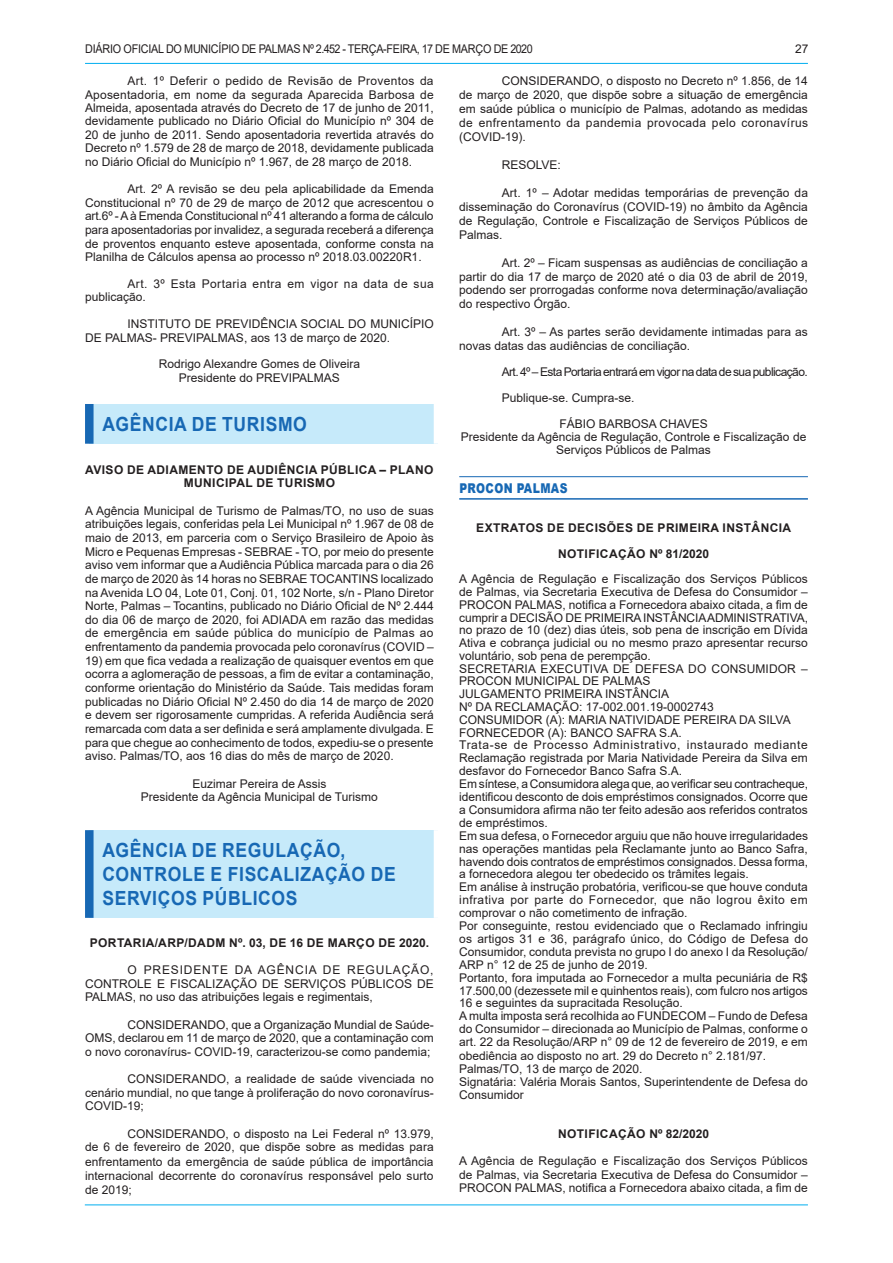
<style>
.page{position:relative;width:893px;height:1263px;background:#fff}
.page>*{position:absolute;margin:0;border:0;box-sizing:border-box;transform-origin:0 0}
.t1{font:700 19.5px/24px "Arial";letter-spacing:.035em;color:#1768b4;scale:.9 1}
.t2{font:900 13.5px "Arial";letter-spacing:.035em;color:#1768b4;scale:.8 1}
.t3{font:12px/12.9px "Arial";color:#231f20;text-align:justify}
.t4{font:700 12px/13.6px "Arial";letter-spacing:.035em;color:#231f20;text-align:center}
.t5{font:12px "Arial";letter-spacing:-.02em;color:#231f20;scale:.9 1}
.t6{font:12px "Arial";letter-spacing:-.045em;color:#231f20}
.t7{font:12px/13.4px "Arial";letter-spacing:.035em;color:#231f20}
</style>
<div class="page">
<hr style="left:85px;top:1204px;width:723px;height:1px;background:#00aeef">
<hr style="left:85px;top:63px;width:723px;height:1px;background:#00aeef">
<div style="left:89px;top:404px;width:349px;height:40px;background:#c6eafa"></div>
<div style="left:85px;top:404px;width:9px;height:40px;background:#1768b4"></div>
<div style="left:434px;top:404px;width:8px;height:40px;background:#fff"></div>
<div style="left:89px;top:830px;width:349px;height:88px;background:#c6eafa"></div>
<div style="left:85px;top:830px;width:9px;height:88px;background:#1768b4"></div>
<div style="left:434px;top:830px;width:8px;height:88px;background:#fff"></div>
<hr style="left:459px;top:476px;width:349px;height:1px;background:#1768b4">
<hr style="left:459px;top:498px;width:349px;height:2px;background:#1768b4">
<p class="t5" style="left:85px;top:40px;width:499px">DIÁRIO OFICIAL DO MUNICÍPIO DE PALMAS Nº 2.452 - TERÇA-FEIRA, 17 DE MARÇO DE 2020</p>
<p class="t3" style="left:795px;top:42px;width:15px">27</p>
<p class="t3" style="left:85px;top:74px;width:350px;line-height:13.5px;text-indent:43px">Art. 1º Deferir o pedido de Revisão de Proventos da Aposentadoria, em nome da segurada Aparecida Barbosa de Almeida, aposentada através do Decreto de 17 de junho de 2011, devidamente publicado no Diário Oficial do Município nº 304 de 20 de junho de 2011. Sendo aposentadoria revertida através do Decreto nº 1.579 de 28 de março de 2018, devidamente publicada no Diário Oficial do Município nº 1.967, de 28 março de 2018.</p>
<p class="t3" style="left:85px;top:182px;width:350px;line-height:13.6px;text-indent:43px">Art. 2º A revisão se deu pela aplicabilidade da Emenda Constitucional nº 70 de 29 de março de 2012 que acrescentou o art.6º - A à Emenda Constitucional nº 41 alterando a forma de cálculo para aposentadorias por invalidez, a segurada receberá a diferença de proventos enquanto esteve aposentada, conforme consta na Planilha de Cálculos apensa ao processo nº 2018.03.00220R1.</p>
<p class="t7" style="left:85px;top:277px;width:350px;text-indent:43px">Art. 3º Esta Portaria entra em vigor na data de sua publicação.</p>
<p class="t3" style="left:85px;top:317px;width:350px;line-height:13.4px;text-indent:43px">INSTITUTO DE PREVIDÊNCIA SOCIAL DO MUNICÍPIO<br>DE PALMAS- PREVIPALMAS, aos 13 de março de 2020.</p>
<p class="t3" style="left:159px;top:357px;width:203px;line-height:13.5px;text-align:center">Rodrigo Alexandre Gomes de Oliveira<br>Presidente do PREVIPALMAS</p>
<h1 class="t1" style="left:102px;top:412px;width:229px">AGÊNCIA DE TURISMO</h1>
<p class="t4" style="left:85px;top:463px;width:350px">AVISO DE ADIAMENTO DE AUDIÊNCIA PÚBLICA – PLANO<br>MUNICIPAL DE TURISMO</p>
<p class="t3" style="left:85px;top:503px;width:350px;line-height:13.6px">A Agência Municipal de Turismo de Palmas/TO, no uso de suas atribuições legais, conferidas pela Lei Municipal nº 1.967 de 08 de maio de 2013, em parceria com o Serviço Brasileiro de Apoio às Micro e Pequenas Empresas - SEBRAE - TO, por meio do presente aviso vem informar que a Audiência Pública marcada para o dia 26 de março de 2020 às 14 horas no SEBRAE TOCANTINS localizado na Avenida LO 04, Lote 01, Conj. 01, 102 Norte, s/n - Plano Diretor Norte, Palmas – Tocantins, publicado no Diário Oficial de Nº 2.444 do dia 06 de março de 2020, foi ADIADA em razão das medidas de emergência em saúde pública do município de Palmas ao enfrentamento da pandemia provocada pelo coronavírus (COVID –</p>
<p class="t3" style="left:85px;top:654px;width:350px;line-height:13.6px">19) em que fica vedada a realização de quaisquer eventos em que ocorra a aglomeração de pessoas, a fim de evitar a contaminação, conforme orientação do Ministério da Saúde. Tais medidas foram publicadas no Diário Oficial Nº 2.450 do dia 14 de março de 2020 e devem ser rigorosamente cumpridas. A referida Audiência será remarcada com data a ser definida e será amplamente divulgada. E para que chegue ao conhecimento de todos, expediu-se o presente aviso. Palmas/TO, aos 16 dias do mês de março de 2020.</p>
<p class="t3" style="left:141px;top:776px;width:238px;line-height:13.6px;text-align:center">Euzimar Pereira de Assis<br>Presidente da Agência Municipal de Turismo</p>
<h1 class="t1" style="left:102px;top:838px;width:327px">AGÊNCIA DE REGULAÇÃO,<br>CONTROLE E FISCALIZAÇÃO DE<br>SERVIÇOS PÚBLICOS</h1>
<p class="t4" style="left:90px;top:936px;width:341px">PORTARIA/ARP/DADM Nº. 03, DE 16 DE MARÇO DE 2020.</p>
<p class="t3" style="left:85px;top:963px;width:350px;line-height:13.6px;text-indent:43px">O PRESIDENTE DA AGÊNCIA DE REGULAÇÃO, CONTROLE E FISCALIZAÇÃO DE SERVIÇOS PÚBLICOS DE PALMAS, no uso das atribuições legais e regimentais,</p>
<p class="t3" style="left:85px;top:1017px;width:350px;line-height:13.6px;text-indent:43px">CONSIDERANDO, que a Organização Mundial de Saúde-OMS, declarou em 11 de março de 2020, que a contaminação com o novo coronavírus- COVID-19, caracterizou-se como pandemia;</p>
<p class="t3" style="left:85px;top:1072px;width:350px;line-height:13.6px;text-indent:43px">CONSIDERANDO, a realidade de saúde vivenciada no cenário mundial, no que tange à proliferação do novo coronavírus-COVID-19;</p>
<p class="t3" style="left:85px;top:1126px;width:350px;line-height:14.1px;text-indent:43px">CONSIDERANDO, o disposto na Lei Federal nº 13.979, de 6 de fevereiro de 2020, que dispõe sobre as medidas para enfrentamento da emergência de saúde pública de importância internacional decorrente do coronavírus responsável pelo surto de 2019;</p>
<p class="t3" style="left:459px;top:74px;width:350px;line-height:14px;text-indent:43px">CONSIDERANDO, o disposto no Decreto nº 1.856, de 14 de março de 2020, que dispõe sobre a situação de emergência em saúde pública o município de Palmas, adotando as medidas de enfrentamento da pandemia provocada pelo coronavírus (COVID-19).</p>
<p class="t3" style="left:502px;top:158px;width:61px">RESOLVE:</p>
<p class="t3" style="left:459px;top:185px;width:350px;line-height:14px;text-indent:43px">Art. 1º – Adotar medidas temporárias de prevenção da disseminação do Coronavírus (COVID-19) no âmbito da Agência de Regulação, Controle e Fiscalização de Serviços Públicos de Palmas.</p>
<p class="t3" style="left:459px;top:255px;width:350px;line-height:13.8px;text-indent:43px">Art. 2º – Ficam suspensas as audiências de conciliação a partir do dia 17 de março de 2020 até o dia 03 de abril de 2019, podendo ser prorrogadas conforme nova determinação/avaliação do respectivo Órgão.</p>
<p class="t3" style="left:459px;top:324px;width:350px;line-height:13.8px;text-indent:43px">Art. 3º – As partes serão devidamente intimadas para as novas datas das audiências de conciliação.</p>
<p class="t6" style="left:502px;top:363px;width:307px">Art. 4º – Esta Portaria entrará em vigor na data de sua publicação.</p>
<p class="t3" style="left:502px;top:391px;width:134px">Publique-se. Cumpra-se.</p>
<p class="t3" style="left:559px;top:417px;width:150px">FÁBIO BARBOSA CHAVES</p>
<p class="t3" style="left:461px;top:430px;width:347px;text-align:center">Presidente da Agência de Regulação, Controle e Fiscalização de<br>Serviços Públicos de Palmas</p>
<p class="t2" style="left:459px;top:478px;width:137px">PROCON PALMAS</p>
<p class="t4" style="left:476px;top:516px;width:316px;line-height:25.5px">EXTRATOS DE DECISÕES DE PRIMEIRA INSTÂNCIA<br>NOTIFICAÇÃO Nº 81/2020</p>
<p class="t3" style="left:459px;top:573px;width:350px;text-align:left">A Agência de Regulação e Fiscalização dos Serviços Públicos de Palmas, via Secretaria Executiva de Defesa do Consumidor – PROCON PALMAS, notifica a Fornecedora abaixo citada, a fim de cumprir a DECISÃO DE PRIMEIRA INSTÂNCIA ADMINISTRATIVA, no prazo de 10 (dez) dias úteis, sob pena de inscrição em Dívida Ativa e cobrança judicial ou no mesmo prazo apresentar recurso voluntário, sob pena de perempção.<br>SECRETARIA EXECUTIVA DE DEFESA DO CONSUMIDOR – PROCON MUNICIPAL DE PALMAS<br>JULGAMENTO PRIMEIRA INSTÂNCIA<br>Nº DA RECLAMAÇÃO: 17-002.001.19-0002743<br>CONSUMIDOR (A): MARIA NATIVIDADE PEREIRA DA SILVA FORNECEDOR (A): BANCO SAFRA S.A.<br>Trata-se de Processo Administrativo, instaurado mediante Reclamação registrada por Maria Natividade Pereira da Silva em desfavor do Fornecedor Banco Safra S.A.<br>Em síntese, a Consumidora alega que, ao verificar seu contracheque, identificou desconto de dois empréstimos consignados. Ocorre que a Consumidora afirma não ter feito adesão aos referidos contratos de empréstimos.<br>Em sua defesa, o Fornecedor arguiu que não houve irregularidades nas operações mantidas pela Reclamante junto ao Banco Safra, havendo dois contratos de empréstimos consignados. Dessa forma, a fornecedora alegou ter obedecido os trâmites legais.<br>Em análise à instrução probatória, verificou-se que houve conduta infrativa por parte do Fornecedor, que não logrou êxito em comprovar o não cometimento de infração.<br>Por conseguinte, restou evidenciado que o Reclamado infringiu os artigos 31 e 36, parágrafo único, do Código de Defesa do Consumidor, conduta prevista no grupo I do anexo I da Resolução/ ARP n° 12 de 25 de junho de 2019.<br>Portanto, fora imputada ao Fornecedor a multa pecuniária de R$ 17.500,00 (dezessete mil e quinhentos reais), com fulcro nos artigos 16 e seguintes da supracitada Resolução.<br>A multa imposta será recolhida ao FUNDECOM – Fundo de Defesa do Consumidor – direcionada ao Município de Palmas, conforme o art. 22 da Resolução/ARP n° 09 de 12 de fevereiro de 2019, e em obediência ao disposto no art. 29 do Decreto n° 2.181/97.<br>Palmas/TO, 13 de março de 2020.<br>Signatária: Valéria Morais Santos, Superintendente de Defesa do Consumidor</p>
<p class="t4" style="left:558px;top:1127px;width:153px">NOTIFICAÇÃO Nº 82/2020</p>
<p class="t3" style="left:459px;top:1154px;width:350px;line-height:13.5px">A Agência de Regulação e Fiscalização dos Serviços Públicos de Palmas, via Secretaria Executiva de Defesa do Consumidor – PROCON PALMAS, notifica a Fornecedora abaixo citada, a fim de</p>
</div>
